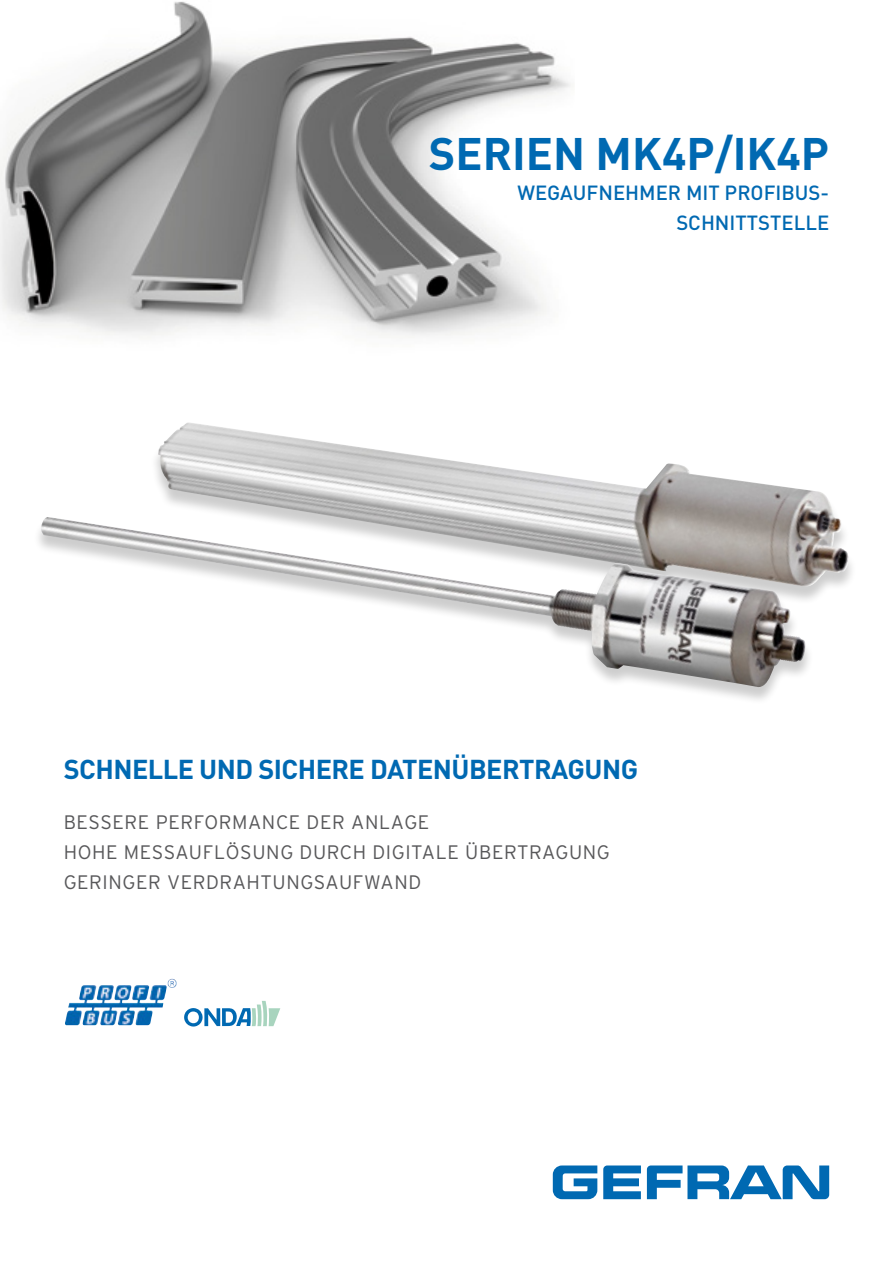
<style>
.page{position:relative;width:893px;height:1263px;background:#fff}
.page>*{position:absolute;margin:0;border:0;box-sizing:border-box;transform-origin:0 0}
.t1{font:700 45px "DIN";color:#0069b2}
.t2{font:700 27px "DIN";letter-spacing:-.02em;color:#0069b2}
.t3{font:500 20.25px/30px "DIN";color:#0069b2;text-align:right}
.t4{font:300 19.5px/30px "Interstate";letter-spacing:.03em;color:#58585a}
</style>
<div class="page">
<img style="left:0;top:1px;width:571px;height:337px">
<svg style="left:603px;top:1165px;width:38px;height:34px"></svg>
<svg style="left:647px;top:1165px;width:182px;height:34px"></svg>
<svg style="left:553px;top:1165px;width:44px;height:34px"></svg>
<img style="left:158px;top:422px;width:692px;height:165px">
<div style="left:34px;top:519px;width:780px;height:186px;background:#000;opacity:.2"></div>
<img style="left:40px;top:517px;width:766px;height:171px">
<img style="left:65px;top:979px;width:112px;height:46px">
<svg style="left:184px;top:1001px;width:96px;height:26px"></svg>
<h1 class="t1" style="left:429px;top:125px;width:51px">SERIE</h1>
<h1 class="t1" style="left:553px;top:125px;width:278px">N MK4P/IK4P</h1>
<p class="t3" style="left:517px;top:177px;width:313px">WEGAUFNEHMER MIT PROFIBUS-<br>SCHNITTSTELLE</p>
<h2 class="t2" style="left:64px;top:751px;width:576px">SCHNELLE UND SICHERE DATENÜBERTRAGUNG</h2>
<p class="t4" style="left:64px;top:806px;width:547px">BESSERE PERFORMANCE DER ANLAGE<br>HOHE MESSAUFLÖSUNG DURCH DIGITALE ÜBERTRAGUNG<br>GERINGER VERDRAHTUNGSAUFWAND</p>
</div>
